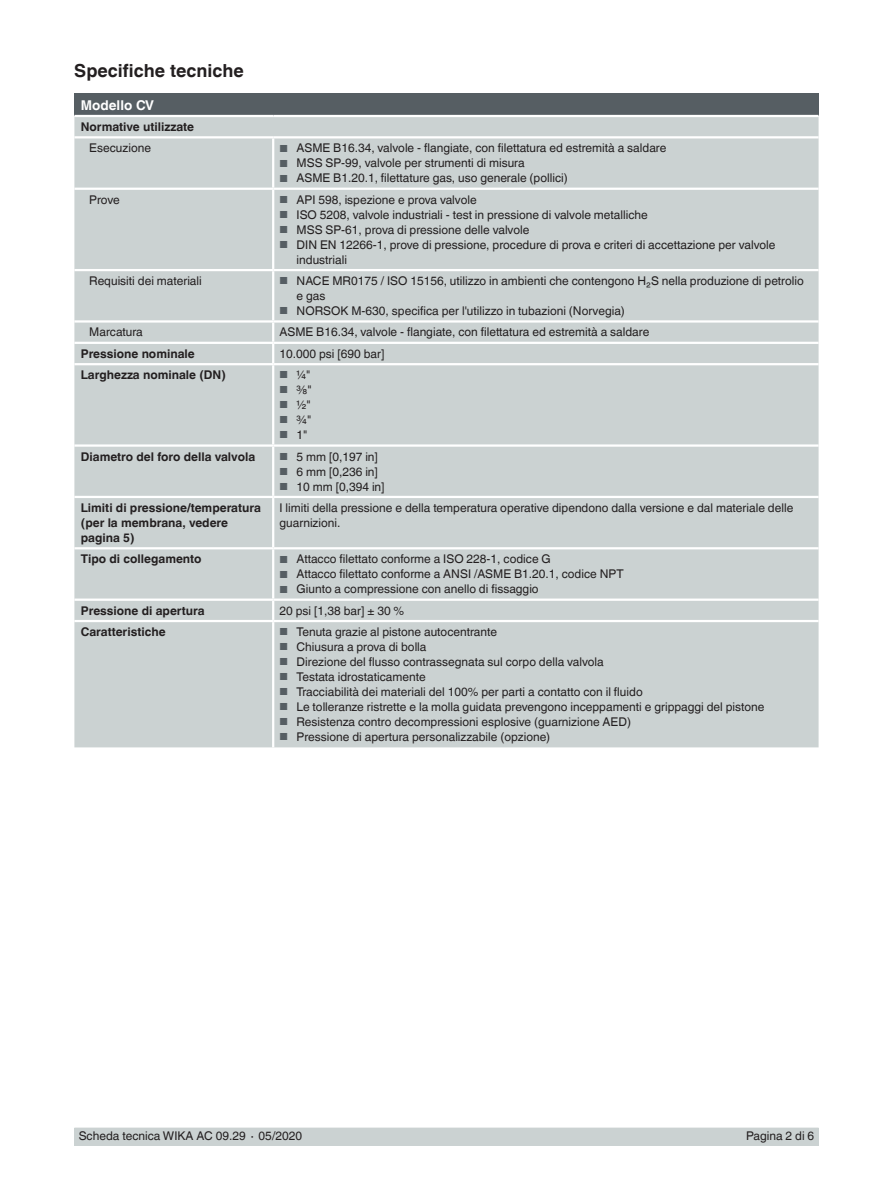
<style>
.page{position:relative;width:893px;height:1188px;background:#fff}
.page>*{position:absolute;margin:0;border:0;box-sizing:border-box;transform-origin:0 0}
.t1{font:700 18px "Helvetica World";color:#231f20}
.t2{font:700 13.5px "Helvetica World";color:#fff}
.t3{font:12px/15px "Helvetica World";color:#231f20}
.t4{font:700 12px/15px "Helvetica World";color:#231f20}
.s1{font-size:10.2px;color:#565e63}
</style>
<div class="page">
<div style="left:74px;top:1128px;width:745px;height:17px;background:#cbd2d2"></div>
<div style="left:74px;top:94px;width:745px;height:22px;background:#565e63"></div>
<div style="left:74px;top:117px;width:745px;height:630px;background:#cbd2d2"></div>
<hr style="left:272px;top:622px;width:2px;height:125px;background:#fff">
<hr style="left:272px;top:138px;width:2px;height:50px;background:#fff">
<hr style="left:272px;top:190px;width:2px;height:79px;background:#fff">
<hr style="left:272px;top:271px;width:2px;height:49px;background:#fff">
<svg style="left:272px;top:323px;width:2px;height:40px"></svg>
<hr style="left:272px;top:365px;width:2px;height:79px;background:#fff">
<hr style="left:272px;top:447px;width:2px;height:49px;background:#fff">
<hr style="left:272px;top:498px;width:2px;height:49px;background:#fff">
<hr style="left:74px;top:599px;width:199px;height:2px;background:#fff">
<hr style="left:74px;top:620px;width:199px;height:2px;background:#fff">
<hr style="left:272px;top:549px;width:2px;height:50px;background:#fff">
<svg style="left:272px;top:601px;width:2px;height:19px"></svg>
<hr style="left:74px;top:188px;width:199px;height:2px;background:#fff">
<hr style="left:273px;top:188px;width:546px;height:2px;background:#fff">
<hr style="left:74px;top:269px;width:199px;height:2px;background:#fff">
<hr style="left:273px;top:269px;width:546px;height:2px;background:#fff">
<hr style="left:74px;top:320px;width:199px;height:3px;background:#fff">
<hr style="left:273px;top:320px;width:546px;height:3px;background:#fff">
<hr style="left:273px;top:599px;width:546px;height:2px;background:#fff">
<hr style="left:273px;top:620px;width:546px;height:2px;background:#fff">
<hr style="left:74px;top:115px;width:199px;height:2px;background:#fff">
<hr style="left:273px;top:115px;width:546px;height:2px;background:#fff">
<hr style="left:74px;top:136px;width:199px;height:2px;background:#fff">
<hr style="left:273px;top:136px;width:546px;height:2px;background:#fff">
<hr style="left:74px;top:342px;width:199px;height:2px;background:#fff">
<hr style="left:273px;top:342px;width:546px;height:2px;background:#fff">
<hr style="left:74px;top:363px;width:199px;height:2px;background:#fff">
<hr style="left:273px;top:363px;width:546px;height:2px;background:#fff">
<hr style="left:74px;top:444px;width:199px;height:3px;background:#fff">
<hr style="left:273px;top:444px;width:546px;height:3px;background:#fff">
<hr style="left:74px;top:496px;width:199px;height:2px;background:#fff">
<hr style="left:273px;top:496px;width:546px;height:2px;background:#fff">
<hr style="left:74px;top:547px;width:199px;height:2px;background:#fff">
<hr style="left:273px;top:547px;width:546px;height:2px;background:#fff">
<h1 class="t1" style="left:74px;top:60px;width:171px">Specifiche tecniche</h1>
<p class="t2" style="left:81px;top:97px;width:75px">Modello CV</p>
<p class="t4" style="left:81px;top:119px;width:115px">Normative utilizzate</p>
<p class="t3" style="left:89px;top:141px;width:63px">Esecuzione</p>
<p class="t3" style="left:280px;top:141px;width:388px"><span class="s1">■</span> ASME B16.34, valvole - flangiate, con filettatura ed estremità a saldare</p>
<p class="t3" style="left:280px;top:156px;width:247px"><span class="s1">■</span> MSS SP-99, valvole per strumenti di misura</p>
<p class="t3" style="left:280px;top:171px;width:290px"><span class="s1">■</span> ASME B1.20.1, filettature gas, uso generale (pollici)</p>
<p class="t3" style="left:89px;top:192px;width:32px">Prove</p>
<p class="t3" style="left:280px;top:192px;width:199px"><span class="s1">■</span> API 598, ispezione e prova valvole</p>
<p class="t3" style="left:280px;top:207px;width:370px"><span class="s1">■</span> ISO 5208, valvole industriali - test in pressione di valvole metalliche</p>
<p class="t3" style="left:280px;top:222px;width:251px"><span class="s1">■</span> MSS SP-61, prova di pressione delle valvole</p>
<p class="t3" style="left:297px;top:237px;width:480px;text-indent:-17px"><span class="s1">■</span> DIN EN 12266-1, prove di pressione, procedure di prova e criteri di accettazione per valvole industriali</p>
<p class="t3" style="left:89px;top:273px;width:114px">Requisiti dei materiali</p>
<p class="t3" style="left:297px;top:273px;width:509px;text-indent:-17px"><span class="s1">■</span> NACE MR0175 / ISO 15156, utilizzo in ambienti che contengono H₂S nella produzione di petrolio e gas</p>
<p class="t3" style="left:280px;top:303px;width:347px"><span class="s1">■</span> NORSOK M-630, specifica per l'utilizzo in tubazioni (Norvegia)</p>
<p class="t3" style="left:89px;top:325px;width:55px">Marcatura</p>
<p class="t3" style="left:280px;top:325px;width:371px">ASME B16.34, valvole - flangiate, con filettatura ed estremità a saldare</p>
<p class="t4" style="left:81px;top:346px;width:115px">Pressione nominale</p>
<p class="t3" style="left:280px;top:346px;width:106px">10.000 psi [690 bar]</p>
<p class="t4" style="left:81px;top:368px;width:147px">Larghezza nominale (DN)</p>
<p class="t3" style="left:280px;top:368px;width:32px"><span class="s1">■</span> ¼"</p>
<p class="t3" style="left:280px;top:383px;width:34px"><span class="s1">■</span> 3/8"</p>
<p class="t3" style="left:280px;top:398px;width:33px"><span class="s1">■</span> ½"</p>
<p class="t3" style="left:280px;top:413px;width:33px"><span class="s1">■</span> ¾"</p>
<p class="t3" style="left:280px;top:428px;width:29px"><span class="s1">■</span> 1"</p>
<p class="t4" style="left:81px;top:449px;width:176px">Diametro del foro della valvola</p>
<p class="t3" style="left:280px;top:449px;width:100px"><span class="s1">■</span> 5 mm [0,197 in]</p>
<p class="t3" style="left:280px;top:464px;width:100px"><span class="s1">■</span> 6 mm [0,236 in]</p>
<p class="t3" style="left:280px;top:479px;width:107px"><span class="s1">■</span> 10 mm [0,394 in]</p>
<p class="t4" style="left:81px;top:500px;width:182px">Limiti di pressione/temperatura (per la membrana, vedere pagina 5)</p>
<p class="t3" style="left:280px;top:500px;width:515px">I limiti della pressione e della temperatura operative dipendono dalla versione e dal materiale delle guarnizioni.</p>
<p class="t4" style="left:81px;top:552px;width:122px">Tipo di collegamento</p>
<p class="t3" style="left:280px;top:552px;width:273px"><span class="s1">■</span> Attacco filettato conforme a ISO 228-1, codice G</p>
<p class="t3" style="left:280px;top:567px;width:346px"><span class="s1">■</span> Attacco filettato conforme a ANSI /ASME B1.20.1, codice NPT</p>
<p class="t3" style="left:280px;top:582px;width:261px"><span class="s1">■</span> Giunto a compressione con anello di fissaggio</p>
<p class="t4" style="left:81px;top:603px;width:125px">Pressione di apertura</p>
<p class="t3" style="left:280px;top:603px;width:126px">20 psi [1,38 bar] ± 30 %</p>
<p class="t4" style="left:81px;top:624px;width:86px">Caratteristiche</p>
<p class="t3" style="left:280px;top:624px;width:219px"><span class="s1">■</span> Tenuta grazie al pistone autocentrante</p>
<p class="t3" style="left:280px;top:639px;width:148px"><span class="s1">■</span> Chiusura a prova di bolla</p>
<p class="t3" style="left:280px;top:654px;width:326px"><span class="s1">■</span> Direzione del flusso contrassegnata sul corpo della valvola</p>
<p class="t3" style="left:280px;top:669px;width:148px"><span class="s1">■</span> Testata idrostaticamente</p>
<p class="t3" style="left:280px;top:684px;width:365px"><span class="s1">■</span> Tracciabilità dei materiali del 100% per parti a contatto con il fluido</p>
<p class="t3" style="left:280px;top:699px;width:486px"><span class="s1">■</span> Le tolleranze ristrette e la molla guidata prevengono inceppamenti e grippaggi del pistone</p>
<p class="t3" style="left:280px;top:714px;width:353px"><span class="s1">■</span> Resistenza contro decompressioni esplosive (guarnizione AED)</p>
<p class="t3" style="left:280px;top:729px;width:272px"><span class="s1">■</span> Pressione di apertura personalizzabile (opzione)</p>
<p class="t3" style="left:79px;top:1129px;width:225px">Scheda tecnica WIKA AC 09.29 ∙ 05/2020</p>
<p class="t3" style="left:746px;top:1129px;width:70px">Pagina 2 di 6</p>
</div>
